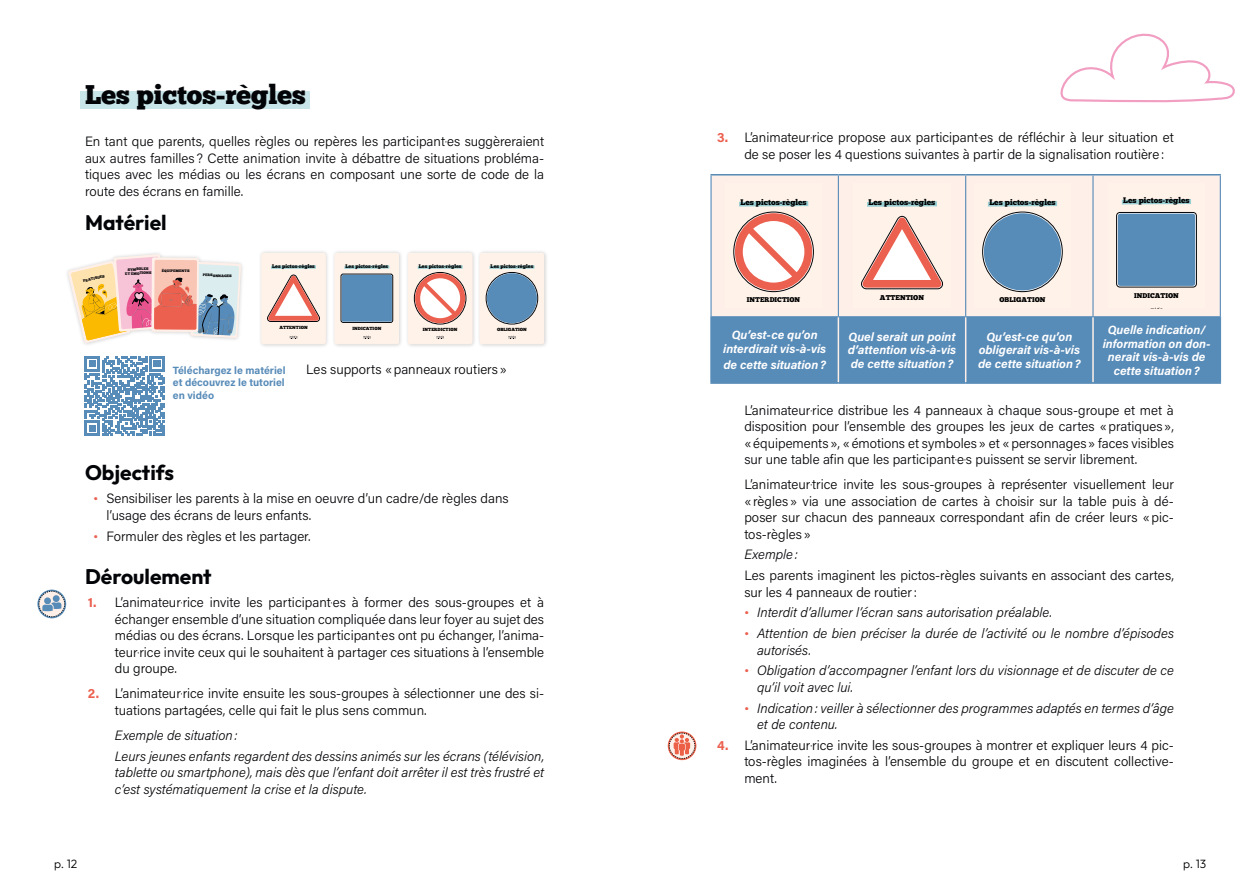
<style>
.page{position:relative;width:1259px;height:893px;background:#fff}
.page>*{position:absolute;margin:0;border:0;box-sizing:border-box;transform-origin:0 0}
.Titre_1{font:27px "Chunk Five";color:#030407}
.Sous-titre_1{font:700 21px "Outfit";color:#030407}
.Text{font:300 13.5px/16.5px "Acumin Pro";color:#030407;text-align:justify}
.Texte_retrait{font:italic 300 13.5px/16.5px "Acumin Pro";color:#030407}
.Text-2{font:italic 300 13.5px "Acumin Pro";color:#030407}
.Number{font:italic 700 12px/13.5px "Acumin Pro";color:#fff;text-align:center}
.t1{font:300 12px "Outfit";color:#000}
.TDM1{font:700 10.5px/12.6px "Acumin Pro";color:#578bb8}
.t2{font:8.25px "Chunk Five";color:#000}
.t3{font:8.1px "Chunk Five";color:#000}
.t4{font:7.05px "Chunk Five";color:#000}
.t5{font:6.9px "Chunk Five";color:#000}
.t6{font:5.25px "Chunk Five";color:#000}
.t7{font:4.5px "Chunk Five";color:#000}
.t8{font:3.6px/4.3px "Chunk Five";color:#030407;text-align:center}
.s1{font-family:"Chunk Five";font-weight:400;color:#ec604f}
.s2{font-weight:700;color:#ec604f}
.s3{font-family:"Chunk Five";font-weight:400;font-style:normal;color:#ec604f}
</style>
<div class="page">
<svg style="left:1060px;top:33px;width:175px;height:70px"></svg>
<div style="left:81px;top:92px;width:229px;height:17px;background:#c8e6e9"></div>
<div style="left:64px;top:249px;width:484px;height:99px;background:#000;opacity:.2"></div>
<svg style="left:261px;top:253px;width:65px;height:91px;background:#f2dbd3"></svg>
<svg style="left:335px;top:253px;width:64px;height:91px;background:#afbfcd"></svg>
<svg style="left:408px;top:253px;width:64px;height:91px"></svg>
<svg style="left:480px;top:253px;width:64px;height:91px;background:#bcc7d1"></svg>
<svg style="left:68px;top:254px;width:173px;height:89px"></svg>
<svg style="left:85px;top:356px;width:79px;height:80px"></svg>
<div style="left:711px;top:176px;width:508px;height:140px;background:#fef0e8"></div>
<div style="left:712px;top:317px;width:507px;height:65px;background:#578bb8"></div>
<hr style="left:837px;top:317px;width:2px;height:65px;background:#fef0e8">
<hr style="left:965px;top:317px;width:1px;height:65px;background:#fef0e8">
<hr style="left:1092px;top:317px;width:1px;height:65px;background:#fef0e8">
<hr style="left:710px;top:174px;width:128px;height:2px;background:#578bb8">
<hr style="left:838px;top:174px;width:127px;height:2px;background:#578bb8">
<hr style="left:965px;top:174px;width:128px;height:2px;background:#578bb8">
<hr style="left:1093px;top:174px;width:128px;height:2px;background:#578bb8">
<hr style="left:710px;top:176px;width:1px;height:140px;background:#578bb8">
<hr style="left:838px;top:176px;width:1px;height:140px;background:#578bb8">
<hr style="left:965px;top:176px;width:1px;height:140px;background:#578bb8">
<hr style="left:1092px;top:176px;width:1px;height:140px;background:#578bb8">
<hr style="left:1219px;top:176px;width:2px;height:140px;background:#578bb8">
<hr style="left:710px;top:316px;width:128px;height:1px;background:#578bb8">
<hr style="left:838px;top:316px;width:127px;height:1px;background:#578bb8">
<hr style="left:965px;top:316px;width:128px;height:1px;background:#578bb8">
<hr style="left:1093px;top:316px;width:128px;height:1px;background:#578bb8">
<hr style="left:710px;top:317px;width:2px;height:65px;background:#578bb8">
<hr style="left:1219px;top:317px;width:2px;height:65px;background:#578bb8">
<hr style="left:710px;top:382px;width:128px;height:2px;background:#578bb8">
<hr style="left:838px;top:382px;width:127px;height:2px;background:#578bb8">
<hr style="left:965px;top:382px;width:128px;height:2px;background:#578bb8">
<hr style="left:1093px;top:382px;width:128px;height:2px;background:#578bb8">
<div style="left:725px;top:183px;width:97px;height:125px;background:#fef2e9"></div>
<svg style="left:735px;top:213px;width:77px;height:77px"></svg>
<svg style="left:739px;top:201px;width:69px;height:6px"></svg>
<div style="left:853px;top:183px;width:98px;height:125px;background:#fef2e9"></div>
<svg style="left:861px;top:216px;width:82px;height:73px"></svg>
<svg style="left:867px;top:201px;width:70px;height:6px"></svg>
<div style="left:974px;top:183px;width:97px;height:125px;background:#fef2e9"></div>
<svg style="left:982px;top:212px;width:80px;height:80px"></svg>
<div style="left:984px;top:213px;width:77px;height:77px;background:#578bb8;border-radius:50%"></div>
<svg style="left:988px;top:201px;width:69px;height:6px"></svg>
<div style="left:1108px;top:183px;width:96px;height:125px;background:#fef2e9"></div>
<div style="left:1116px;top:212px;width:80px;height:75px;border:1px solid #030407;border-radius:3px"></div>
<div style="left:1117px;top:214px;width:78px;height:72px;background:#578bb8;border-radius:3px"></div>
<svg style="left:1121px;top:199px;width:70px;height:5px"></svg>
<svg style="left:668px;top:731px;width:28px;height:29px"></svg>
<svg style="left:669px;top:733px;width:26px;height:26px"></svg>
<svg style="left:37px;top:590px;width:29px;height:28px"></svg>
<svg style="left:39px;top:591px;width:26px;height:26px"></svg>
<p class="Titre_1" style="left:85px;top:78px;width:222px">Les pictos-règles</p>
<p class="Text" style="left:85px;top:133px;width:460px">En tant que parents, quelles règles ou repères les participant.es suggèreraient aux autres familles ? Cette animation invite à débattre de situations probléma&shy;tiques avec les médias ou les écrans en composant une sorte de code de la route des écrans en famille.</p>
<p class="Sous-titre_1" style="left:85px;top:208px;width:83px">Matériel</p>
<p class="t8" style="left:83px;top:279px;width:24px;rotate:-13deg">PRATIQUES</p>
<p class="t8" style="left:125px;top:268px;width:28px;rotate:-5deg">SYMBOLES<br>ET ÉMOTIONS</p>
<p class="t8" style="left:162px;top:268px;width:29px;rotate:1deg">ÉQUIPEMENTS</p>
<p class="t8" style="left:203px;top:273px;width:31px;rotate:3deg">PERSONNAGES</p>
<p class="t6" style="left:272px;top:263px;width:44px">Les pictos-règles</p>
<p class="t6" style="left:345px;top:263px;width:44px">Les pictos-règles</p>
<p class="t6" style="left:419px;top:263px;width:44px">Les pictos-règles</p>
<p class="t6" style="left:490px;top:263px;width:44px">Les pictos-règles</p>
<p class="t7" style="left:279px;top:324px;width:30px">ATTENTION</p>
<p class="t7" style="left:352px;top:325px;width:30px">INDICATION</p>
<p class="t7" style="left:423px;top:327px;width:36px">INTERDICTION</p>
<p class="t7" style="left:497px;top:327px;width:31px">OBLIGATION</p>
<p class="TDM1" style="left:173px;top:363px;width:114px">Téléchargez le matériel</p>
<p class="Text" style="left:306px;top:360px;width:202px">Les supports «panneaux routiers»</p>
<p class="TDM1" style="left:173px;top:376px;width:113px">et découvrez le tutoriel en vidéo</p>
<p class="Sous-titre_1" style="left:85px;top:459px;width:91px">Objectifs</p>
<p class="Text" style="left:106px;top:490px;width:404px;text-indent:-13px"><span class="s1">•</span> Sensibiliser les parents à la mise en oeuvre d’un cadre/de règles dans l’usage des écrans de leurs enfants.</p>
<p class="Text" style="left:94px;top:527px;width:218px"><span class="s1">•</span> Formuler des règles et les partager.</p>
<p class="Sous-titre_1" style="left:85px;top:563px;width:128px">Déroulement</p>
<p class="Text" style="left:115px;top:594px;width:431px;text-indent:-27px"><span class="s2">1.</span> L’animateur.rice invite les participant.es à former des sous-groupes et à échanger ensemble d’une situation compliquée dans leur foyer au sujet des médias ou des écrans. Lorsque les participant.es ont pu échanger, l’anima&shy;teur.rice invite ceux qui le souhaitent à partager ces situations à l’ensemble du groupe.</p>
<p class="Text" style="left:115px;top:685px;width:431px;text-indent:-27px"><span class="s2">2.</span> L’animateur.rice invite ensuite les sous-groupes à sélectionner une des si&shy;tuations partagées, celle qui fait le plus sens commun.</p>
<p class="Texte_retrait" style="left:115px;top:726px;width:124px">Exemple de situation:</p>
<p class="Texte_retrait" style="left:115px;top:747px;width:431px;text-align:justify">Leurs jeunes enfants regardent des dessins animés sur les écrans (télévision, tablette ou smartphone), mais dès que l’enfant doit arrêter il est très frustré et c’est systématiquement la crise et la dispute.</p>
<p class="Text" style="left:744px;top:129px;width:431px;text-indent:-27px"><span class="s2">3.</span> L’animateur.rice propose aux participant.es de réfléchir à leur situation et de se poser les 4 questions suivantes à partir de la signalisation routière:</p>
<p class="t3" style="left:740px;top:197px;width:68px">Les pictos-règles</p>
<p class="t2" style="left:868px;top:197px;width:68px">Les pictos-règles</p>
<p class="t3" style="left:989px;top:197px;width:68px">Les pictos-règles</p>
<p class="t3" style="left:1123px;top:195px;width:68px">Les pictos-règles</p>
<p class="t5" style="left:747px;top:296px;width:55px">INTERDICTION</p>
<p class="Number" style="left:723px;top:328px;width:104px">Qu’est-ce qu’on interdirait vis-à-vis</p>
<p class="Number" style="left:723px;top:358px;width:104px">de cette situation?</p>
<p class="t4" style="left:880px;top:293px;width:46px">ATTENTION</p>
<p class="t5" style="left:999px;top:296px;width:48px">OBLIGATION</p>
<p class="t5" style="left:1134px;top:291px;width:46px">INDICATION</p>
<p class="Number" style="left:848px;top:329px;width:110px;text-align:justify">Quel serait un point d’attention vis-à-vis de cette situation?</p>
<p class="Number" style="left:978px;top:329px;width:104px">Qu’est-ce qu’on obligerait vis-à-vis de cette situation?</p>
<p class="Number" style="left:1102px;top:323px;width:109px">Quelle indication/ information on don&shy;nerait vis-à-vis de cette situation?</p>
<p class="Text" style="left:744px;top:401px;width:431px">L’animateur.rice distribue les 4 panneaux à chaque sous-groupe et met à disposition pour l’ensemble des groupes les jeux de cartes «pratiques», «équipements», «émotions et symboles» et «personnages» faces visibles sur une table afin que les participant.e.s puissent se servir librement.</p>
<p class="Text" style="left:744px;top:476px;width:431px">L’animateur.trice invite les sous-groupes à représenter visuellement leur «règles» via une association de cartes à choisir sur la table puis à dé&shy;poser sur chacun des panneaux correspondant afin de créer leurs «pic&shy;tos-règles»</p>
<p class="Text-2" style="left:744px;top:545px;width:55px">Exemple:</p>
<p class="Text" style="left:744px;top:567px;width:431px">Les parents imaginent les pictos-règles suivants en associant des cartes, sur les 4 panneaux de routier:</p>
<p class="Texte_retrait" style="left:744px;top:604px;width:309px"><span class="s3">•</span> Interdit d’allumer l’écran sans autorisation préalable.</p>
<p class="Texte_retrait" style="left:757px;top:625px;width:418px;text-indent:-13px"><span class="s3">•</span> Attention de bien préciser la durée de l’activité ou le nombre d’épisodes autorisés.</p>
<p class="Texte_retrait" style="left:757px;top:662px;width:418px;text-indent:-13px"><span class="s3">•</span> Obligation d’accompagner l’enfant lors du visionnage et de discuter de ce qu’il voit avec lui.</p>
<p class="Texte_retrait" style="left:757px;top:699px;width:418px;text-indent:-13px"><span class="s3">•</span> Indication: veiller à sélectionner des programmes adaptés en termes d’âge et de contenu.</p>
<p class="Text" style="left:744px;top:736px;width:431px;text-indent:-27px"><span class="s2">4.</span> L’animateur.rice invite les sous-groupes à montrer et expliquer leurs 4 pic&shy;tos-règles imaginées à l’ensemble du groupe et en discutent collective&shy;ment.</p>
<p class="t1" style="left:54px;top:857px;width:25px">p. 12</p>
<p class="t1" style="left:1183px;top:857px;width:25px">p. 13</p>
</div>
